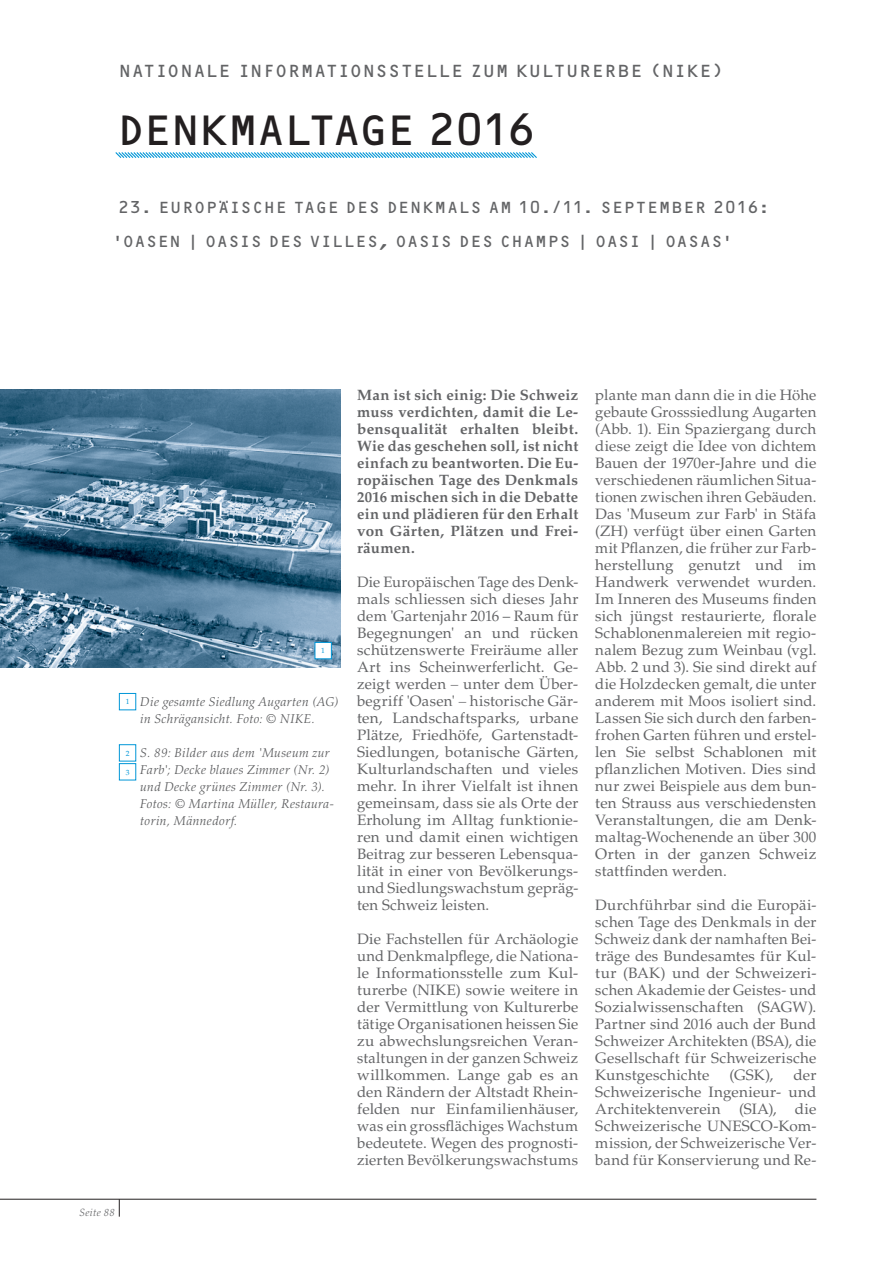
<style>
.page{position:relative;width:893px;height:1263px;background:#fff}
.page>*{position:absolute;margin:0;border:0;box-sizing:border-box;transform-origin:0 0}
.t1{font:43.5px "OCRB Std";letter-spacing:-.1em;color:#231f20}
.t2{font:18px "OCRB Std";letter-spacing:-.015em;color:#636466}
.t3{font:16.5px/34px "OCRB Std";letter-spacing:-.015em;color:#636466}
.t4{font:15px/17px "Palatino LT Std";letter-spacing:.01em;color:#636466;text-align:justify}
.t5{font:700 15px/17px "Palatino LT Std";letter-spacing:.015em;color:#636466;text-align:justify}
.t6{font:italic 300 12.75px/17px "Palatino LT Std";letter-spacing:.035em;color:#58595b}
.t7{font:italic 300 10.5px "Palatino LT Std";letter-spacing:.045em;color:#636466}
.t8{font:7.5px "Palatino LT Std";color:#0096d7}
.s1{font-weight:300;font-style:italic}
</style>
<div class="page">
<hr style="left:0;top:1199px;width:816px;height:1px;background:#231f20">
<svg style="left:119px;top:1199px;width:1px;height:17px"></svg>
<svg style="left:115px;top:152px;width:422px;height:6px;background:#8bceec"></svg>
<img style="left:0;top:390px;width:340px;height:278px">
<svg style="left:314px;top:642px;width:18px;height:17px"></svg>
<svg style="left:119px;top:744px;width:17px;height:37px"></svg>
<svg style="left:119px;top:693px;width:17px;height:17px"></svg>
<p class="t2" style="left:118px;top:60px;width:607px">NATIONALE INFORMATIONSSTELLE ZUM KULTURERBE (NIKE)</p>
<h1 class="t1" style="left:115px;top:104px;width:423px">DENKMALTAGE 2016</h1>
<p class="t3" style="left:112px;top:190px;width:659px;text-indent:6px">23. EUROPÄISCHE TAGE DES DENKMALS AM 10./11. SEPTEMBER 2016: 'OASEN | OASIS DES VILLES, OASIS DES CHAMPS | OASI | OASAS'</p>
<p class="t8" style="left:321px;top:648px;width:5px">1</p>
<p class="t8" style="left:126px;top:699px;width:5px">1</p>
<p class="t8" style="left:126px;top:750px;width:5px">2</p>
<p class="t8" style="left:126px;top:769px;width:5px">3</p>
<p class="t6" style="left:140px;top:694px;width:200px">Die gesamte Siedlung Augarten (AG) in Schrägansicht. Foto: © NIKE.</p>
<p class="t6" style="left:140px;top:745px;width:195px">S. 89: Bilder aus dem 'Museum zur<br>Farb'; Decke blaues Zimmer (Nr. 2) und Decke grünes Zimmer (Nr. 3).<br>Fotos: © Martina Müller, Restaura&shy;torin, Männedorf.</p>
<p class="t7" style="left:80px;top:1209px;width:37px">Seite 88</p>
<p class="t5" style="left:357px;top:388px;width:223px">Man ist sich einig: Die Schweiz muss verdichten, damit die Le&shy;bensqualität erhalten bleibt.<br>Wie das geschehen soll, ist nicht einfach zu beantworten. Die Eu&shy;ropäischen Tage des Denkmals 2016 mischen sich in die Debatte ein und plädieren für den Erhalt von Gärten, Plätzen und Frei&shy;räumen.</p>
<p class="t4" style="left:357px;top:575px;width:223px">Die Europäischen Tage des Denk&shy;mals schliessen sich dieses Jahr dem 'Gartenjahr 2016 – Raum für Begegnungen' an und rücken schützenswerte Freiräume aller Art ins Scheinwerferlicht. Ge&shy;zeigt werden <span class="s1">–</span> unter dem Über&shy;begriff 'Oasen' <span class="s1">–</span> historische Gär&shy;ten, Landschaftsparks, urbane Plätze, Friedhöfe, Gartenstadt-Siedlungen, botanische Gärten, Kulturlandschaften und vieles mehr. In ihrer Vielfalt ist ihnen gemeinsam, dass sie als Orte der Erholung im Alltag funktionie&shy;ren und damit einen wichtigen Beitrag zur besseren Lebensqua&shy;lität in einer von Bevölkerungs&shy;und Siedlungswachstum gepräg&shy;ten Schweiz leisten.</p>
<p class="t4" style="left:357px;top:932px;width:223px">Die Fachstellen für Archäologie und Denkmalpflege, die Nationa&shy;le Informationsstelle zum Kul&shy;turerbe (NIKE) sowie weitere in der Vermittlung von Kulturerbe tätige Organisationen heissen Sie zu abwechslungsreichen Veran&shy;staltungen in der ganzen Schweiz willkommen. Lange gab es an den Rändern der Altstadt Rhein&shy;felden nur Einfamilienhäuser, was ein grossflächiges Wachstum bedeutete. Wegen des prognosti&shy;zierten Bevölkerungswachstums</p>
<p class="t4" style="left:595px;top:388px;width:223px">plante man dann die in die Höhe gebaute Grosssiedlung Augarten (Abb. 1). Ein Spaziergang durch diese zeigt die Idee von dichtem Bauen der 1970er-Jahre und die verschiedenen räumlichen Situa&shy;tionen zwischen ihren Gebäuden.<br>Das 'Museum zur Farb' in Stäfa (ZH) verfügt über einen Garten mit Pflanzen, die früher zur Farb&shy;herstellung genutzt und im Handwerk verwendet wurden.<br>Im Inneren des Museums finden sich jüngst restaurierte, florale Schablonenmalereien mit regio&shy;nalem Bezug zum Weinbau (vgl.<br>Abb. 2 und 3). Sie sind direkt auf die Holzdecken gemalt, die unter anderem mit Moos isoliert sind.<br>Lassen Sie sich durch den farben&shy;frohen Garten führen und erstel&shy;len Sie selbst Schablonen mit pflanzlichen Motiven. Dies sind nur zwei Beispiele aus dem bun&shy;ten Strauss aus verschiedensten Veranstaltungen, die am Denk&shy;maltag-Wochenende an über 300<br>Orten in der ganzen Schweiz stattfinden werden.</p>
<p class="t4" style="left:595px;top:898px;width:223px">Durchführbar sind die Europäi&shy;schen Tage des Denkmals in der Schweiz dank der namhaften Bei&shy;träge des Bundesamtes für Kul&shy;tur (BAK) und der Schweizeri&shy;schen Akademie der Geistes- und Sozialwissenschaften (SAGW).<br>Partner sind 2016 auch der Bund Schweizer Architekten (BSA), die Gesellschaft für Schweizerische Kunstgeschichte</p>
<p class="t4" style="left:595px;top:1068px;width:223px;text-indent:198px">der Schweizerische Ingenieur- und Architektenverein (SIA), die Schweizerische UNESCO-Kom&shy;mission, der Schweizerische Ver&shy;band für Konservierung und Re-</p>
<p class="t4" style="left:730px;top:1068px;width:45px">(GSK),</p>
</div>
